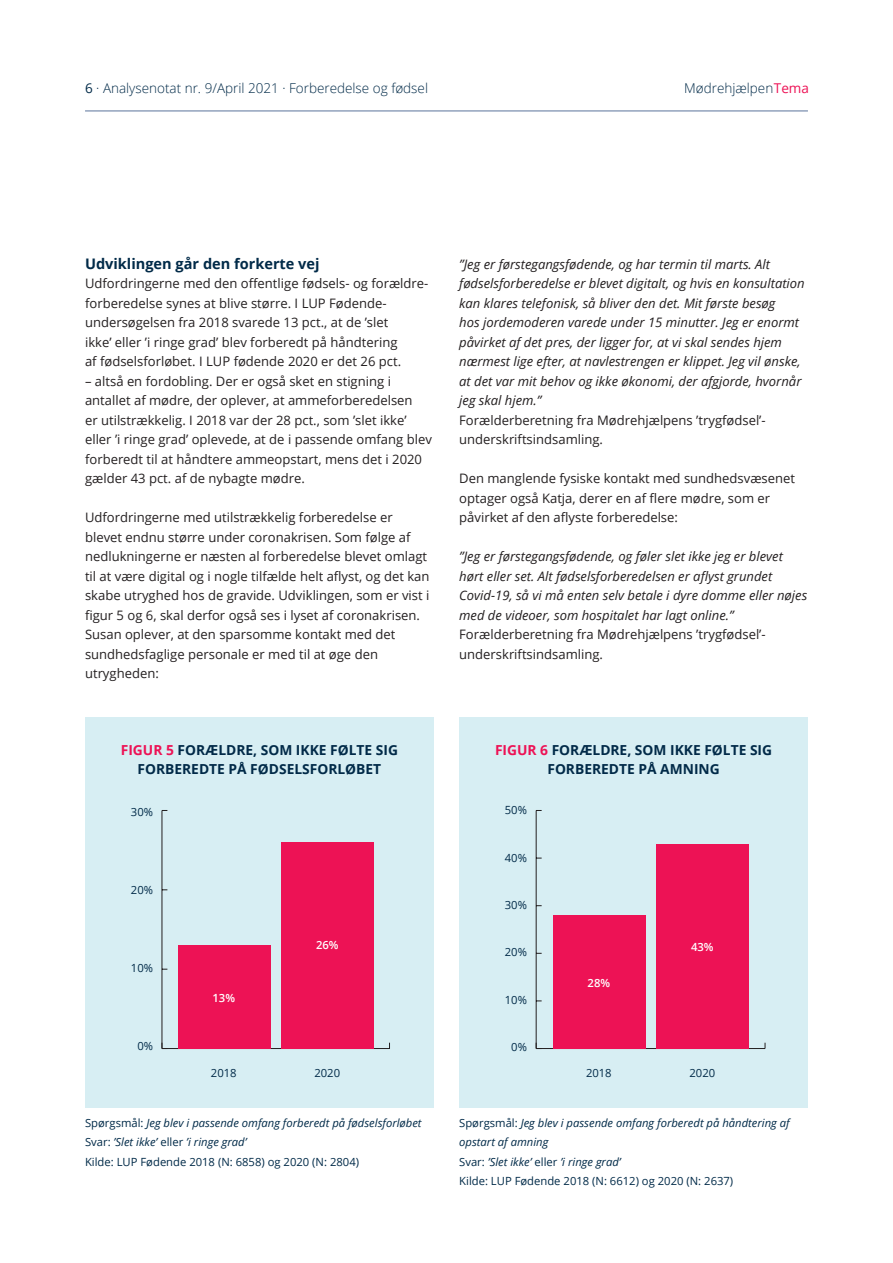
<style>
.page{position:relative;width:893px;height:1263px;background:#fff}
.page>*{position:absolute;margin:0;border:0;box-sizing:border-box;transform-origin:0 0}
.Afsnitsrubrikker{font:700 14.55px "Open Sans";color:#012a48}
.Figurtitler{font:700 13.8px/19.5px "Open Sans";color:#012a48;text-align:center}
.t1{font:300 13.5px "Open Sans";color:#012a48}
.Brødtekst_8_7_13{font:13.05px/19.5px "Open Sans";color:#231f20}
.Brødtekst_8_7_13-2{font:italic 13.05px/19.5px "Open Sans";color:#231f20}
.Figurtekst{font:italic 11.25px/19.5px "Open Sans";color:#012a48}
.Figurtekst-2{font:11.25px "Open Sans";color:#012a48}
.Figurtal{font:600 11.25px "Open Sans";color:#fff}
.s1{font-weight:400}
.s2{font-weight:400;color:#ed1255}
.s3{color:#ed1255}
.s4{font-style:normal}
</style>
<div class="page">
<hr style="left:85px;top:111px;width:723px;height:1px;background:#5b749b">
<div style="left:85px;top:717px;width:349px;height:390px;background:#d7eef3"></div>
<hr style="left:162px;top:1048px;width:227px;height:1px;background:#231f20">
<hr style="left:162px;top:810px;width:1px;height:238px;background:#231f20">
<div style="left:281px;top:842px;width:92px;height:207px;background:#ed1255"></div>
<div style="left:178px;top:945px;width:93px;height:104px;background:#ed1255"></div>
<div style="left:459px;top:717px;width:349px;height:390px;background:#d7eef3"></div>
<hr style="left:536px;top:1048px;width:229px;height:1px;background:#231f20">
<hr style="left:536px;top:810px;width:1px;height:238px;background:#231f20">
<div style="left:656px;top:844px;width:93px;height:205px;background:#ed1255"></div>
<div style="left:552px;top:915px;width:93px;height:134px;background:#ed1255"></div>
<p class="t1" style="left:85px;top:79px;width:345px"><span class="s1">6</span> · Analysenotat nr. 9/April 2021 · Forberedelse og fødsel</p>
<p class="t1" style="left:684px;top:79px;width:126px">Mødrehjælpen<span class="s2">Tema</span></p>
<p class="Afsnitsrubrikker" style="left:85px;top:253px;width:236px">Udviklingen går den forkerte vej</p>
<p class="Brødtekst_8_7_13" style="left:85px;top:273px;width:345px">Udfordringerne med den offentlige fødsels- og forældre&shy;forberedelse synes at blive større. I LUP Fødende&shy;undersøgelsen fra 2018 svarede 13 pct., at de ’slet<br>ikke’ eller ’i ringe grad’ blev forberedt på håndtering<br>af fødselsforløbet. I LUP fødende 2020 er det 26 pct.</p>
<p class="Brødtekst_8_7_13" style="left:85px;top:371px;width:348px">– altså en fordobling. Der er også sket en stigning i antallet af mødre, der oplever, at ammeforberedelsen<br>er utilstrækkelig. I 2018 var der 28 pct., som ’slet ikke’ eller ’i ringe grad’ oplevede, at de i passende omfang blev forberedt til at håndtere ammeopstart, mens det i 2020 gælder 43 pct. af de nybagte mødre.</p>
<p class="Brødtekst_8_7_13" style="left:85px;top:507px;width:346px">Udfordringerne med utilstrækkelig forberedelse er blevet endnu større under coronakrisen. Som følge af nedlukningerne er næsten al forberedelse blevet omlagt til at være digital og i nogle tilfælde helt aflyst, og det kan skabe utryghed hos de gravide. Udviklingen, som er vist i figur 5 og 6, skal derfor også ses i lyset af coronakrisen.</p>
<p class="Brødtekst_8_7_13" style="left:85px;top:624px;width:312px">Susan oplever, at den sparsomme kontakt med det sundhedsfaglige personale er med til at øge den utrygheden:</p>
<p class="Figurtitler" style="left:121px;top:739px;width:279px"><span class="s3">FIGUR 5</span> FORÆLDRE, SOM IKKE FØLTE SIG<br>FORBEREDTE PÅ FØDSELSFORLØBET</p>
<p class="Figurtekst-2" style="left:131px;top:804px;width:24px">30%</p>
<p class="Figurtekst-2" style="left:131px;top:882px;width:24px">20%</p>
<p class="Figurtekst-2" style="left:131px;top:960px;width:24px">10%</p>
<p class="Figurtekst-2" style="left:137px;top:1038px;width:17px">0%</p>
<p class="Figurtal" style="left:213px;top:990px;width:24px">13%</p>
<p class="Figurtal" style="left:316px;top:937px;width:24px">26%</p>
<p class="Figurtekst-2" style="left:211px;top:1065px;width:27px">2018</p>
<p class="Figurtekst-2" style="left:314px;top:1065px;width:27px">2020</p>
<p class="Figurtekst" style="left:85px;top:1112px;width:338px"><span class="s4">Spørgsmål:</span> Jeg blev i passende omfang forberedt på fødselsforløbet</p>
<p class="Figurtekst" style="left:85px;top:1132px;width:163px"><span class="s4">Svar:</span> ’Slet ikke’ <span class="s4">eller</span> ’i ringe grad’</p>
<p class="Figurtekst-2" style="left:85px;top:1154px;width:276px">Kilde: LUP Fødende 2018 (N: 6858) og 2020 (N: 2804)</p>
<p class="Brødtekst_8_7_13-2" style="left:459px;top:254px;width:347px">”Jeg er førstegangsfødende, og har termin til marts. Alt fødselsforberedelse er blevet digitalt, og hvis en konsultation kan klares telefonisk, så bliver den det. Mit første besøg<br>hos jordemoderen varede under 15 minutter. Jeg er enormt påvirket af det pres, der ligger for, at vi skal sendes hjem nærmest lige efter, at navlestrengen er klippet. Jeg vil ønske, at det var mit behov og ikke økonomi, der afgjorde, hvornår jeg skal hjem.”</p>
<p class="Brødtekst_8_7_13" style="left:459px;top:410px;width:308px">Forælderberetning fra Mødrehjælpens ’trygfødsel’- underskriftsindsamling.</p>
<p class="Brødtekst_8_7_13" style="left:459px;top:468px;width:337px">Den manglende fysiske kontakt med sundhedsvæsenet optager også Katja, derer en af flere mødre, som er påvirket af den aflyste forberedelse:</p>
<p class="Brødtekst_8_7_13-2" style="left:459px;top:546px;width:349px">”Jeg er førstegangsfødende, og føler slet ikke jeg er blevet hørt eller set. Alt fødselsforberedelsen er aflyst grundet Covid-19, så vi må enten selv betale i dyre domme eller nøjes med de videoer, som hospitalet har lagt online.”</p>
<p class="Brødtekst_8_7_13" style="left:459px;top:624px;width:308px">Forælderberetning fra Mødrehjælpens ’trygfødsel’- underskriftsindsamling.</p>
<p class="Figurtitler" style="left:495px;top:739px;width:279px"><span class="s3">FIGUR 6</span> FORÆLDRE, SOM IKKE FØLTE SIG<br>FORBEREDTE PÅ AMNING</p>
<p class="Figurtekst-2" style="left:505px;top:803px;width:24px">50%</p>
<p class="Figurtekst-2" style="left:505px;top:850px;width:24px">40%</p>
<p class="Figurtekst-2" style="left:505px;top:897px;width:24px">30%</p>
<p class="Figurtekst-2" style="left:505px;top:944px;width:24px">20%</p>
<p class="Figurtekst-2" style="left:505px;top:992px;width:24px">10%</p>
<p class="Figurtekst-2" style="left:511px;top:1039px;width:17px">0%</p>
<p class="Figurtal" style="left:588px;top:975px;width:24px">28%</p>
<p class="Figurtal" style="left:691px;top:939px;width:24px">43%</p>
<p class="Figurtekst-2" style="left:586px;top:1065px;width:27px">2018</p>
<p class="Figurtekst-2" style="left:689px;top:1065px;width:27px">2020</p>
<p class="Figurtekst" style="left:459px;top:1112px;width:332px"><span class="s4">Spørgsmål:</span> Jeg blev i passende omfang forberedt på håndtering af opstart af amning</p>
<p class="Figurtekst" style="left:459px;top:1151px;width:163px"><span class="s4">Svar:</span> ’Slet ikke’ <span class="s4">eller</span> ’i ringe grad’</p>
<p class="Figurtekst-2" style="left:459px;top:1173px;width:276px">Kilde: LUP Fødende 2018 (N: 6612) og 2020 (N: 2637)</p>
</div>
